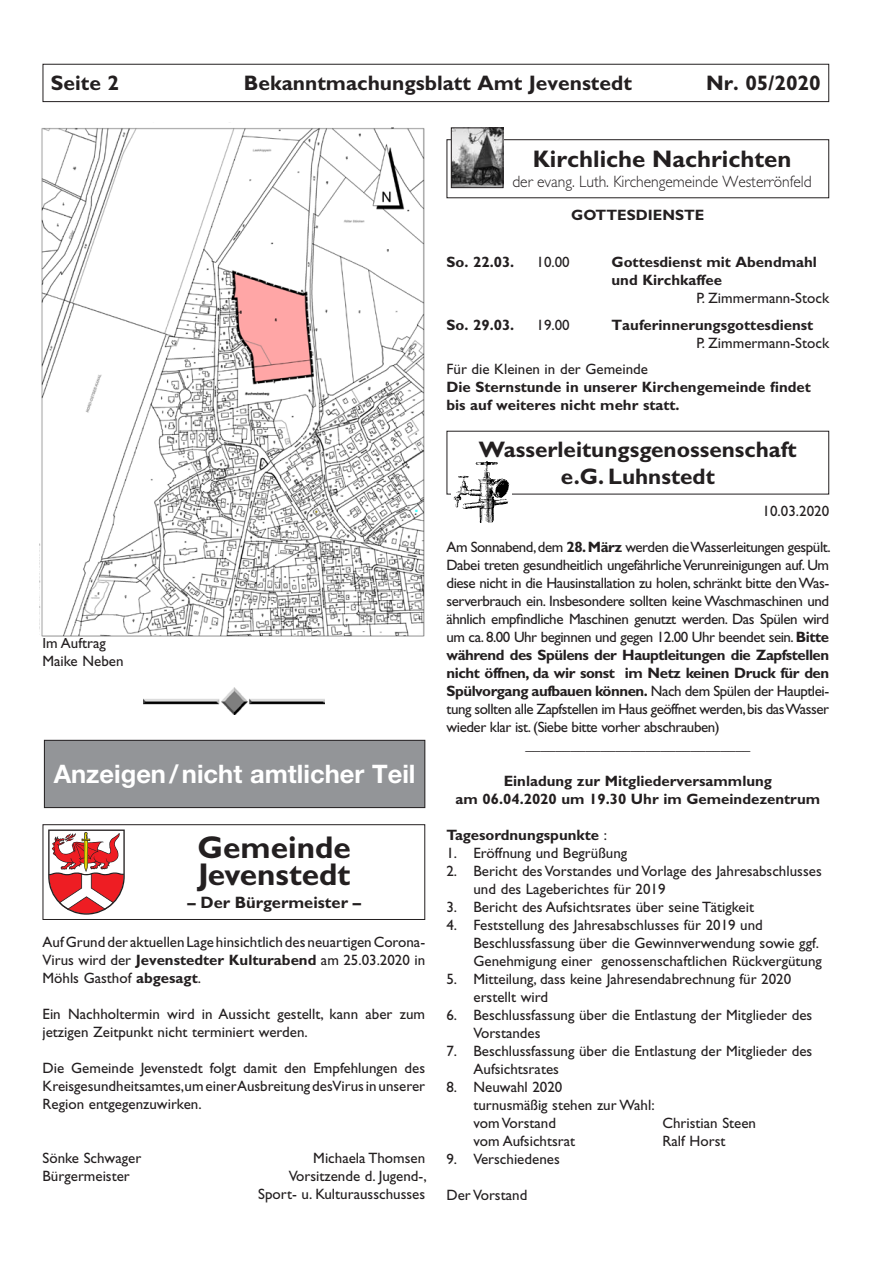
<style>
.page{position:relative;width:893px;height:1263px;background:#fff}
.page>*{position:absolute;margin:0;border:0;box-sizing:border-box;transform-origin:0 0}
.t1{font:700 31.5px/27px "Gill Sans Std";color:#231f20}
.t2{font:700 25.5px "Helvetica Neue LT Pro";color:#fff}
.t3{font:700 24px "Gill Sans Std";color:#231f20}
.t4{font:700 22.5px/27px "Gill Sans Std";color:#231f20;text-align:center}
.t5{font:700 21px "Gill Sans Std";color:#231f20}
.t6{font:300 16.5px "Gill Sans Std";color:#231f20;scale:.94 1}
.t7{font:700 16.5px "Gill Sans Std";color:#231f20}
.t8{font:15px/18px "Gill Sans Std";color:#231f20}
.t9{font:15px "Gill Sans Std";letter-spacing:-.03em;color:#231f20}
.t10{font:700 15px/18px "Gill Sans Std";color:#231f20}
.t11{font:700 15px "Gill Sans Std";letter-spacing:-.03em;color:#231f20}
.s1{font-weight:700}
.s2{font-weight:400}
</style>
<div class="page">
<div style="left:43px;top:64px;width:786px;height:38px;border:1px solid #231f20"></div>
<img style="left:143px;top:687px;width:181px;height:27px">
<img style="left:39px;top:122px;width:417px;height:515px">
<div style="left:44px;top:740px;width:381px;height:67px;background:#939598"></div>
<div style="left:44px;top:740px;width:381px;height:68px;border:1px solid #231f20"></div>
<div style="left:447px;top:431px;width:382px;height:63px;background:#fff"></div>
<img style="left:451px;top:461px;width:59px;height:64px">
<div style="left:43px;top:824px;width:382px;height:96px;border:1px solid #231f20"></div>
<svg style="left:48px;top:829px;width:77px;height:86px"></svg>
<div style="left:446px;top:139px;width:383px;height:59px;border:1px solid #231f20"></div>
<img style="left:453px;top:130px;width:48px;height:56px">
<div style="left:451px;top:128px;width:52px;height:60px;border:1px solid #231f20"></div>
<h3 class="t5" style="left:51px;top:71px;width:70px">Seite 2</h3>
<h3 class="t5" style="left:244px;top:71px;width:389px">Bekanntmachungsblatt Amt Jevenstedt</h3>
<h3 class="t5" style="left:706px;top:71px;width:116px">Nr. 05/2020</h3>
<h3 class="t3" style="left:533px;top:145px;width:260px">Kirchliche Nachrichten</h3>
<p class="t6" style="left:512px;top:172px;width:320px">der evang. Luth. Kirchengemeinde Westerrönfeld</p>
<p class="t10" style="left:571px;top:206px;width:135px">GOTTESDIENSTE</p>
<p class="t8" style="left:43px;top:634px;width:82px">Im Auftrag<br>Maike Neben</p>
<h2 class="t2" style="left:54px;top:758px;width:363px">Anzeigen/nicht amtlicher Teil</h2>
<h1 class="t1" style="left:198px;top:834px;width:155px">Gemeinde<br>Jevenstedt</h1>
<p class="t7" style="left:188px;top:892px;width:175px">– Der Bürgermeister –</p>
<p class="t8" style="left:43px;top:933px;width:384px;text-align:justify">Auf Grund der aktuellen Lage hinsichtlich des neuartigen Corona-Virus wird der <span class="s1">Jevenstedter Kulturabend</span> am 25.03.2020 in Möhls Gasthof <span class="s1">abgesagt</span>.</p>
<p class="t8" style="left:43px;top:1005px;width:384px">Ein Nachholtermin wird in Aussicht gestellt, kann aber zum jetzigen Zeitpunkt nicht terminiert werden.</p>
<p class="t8" style="left:43px;top:1059px;width:384px;text-align:justify">Die Gemeinde Jevenstedt folgt damit den Empfehlungen des Kreisgesundheitsamtes,um einer Ausbreitung des Virus in unserer Region entgegenzuwirken.</p>
<p class="t8" style="left:43px;top:1149px;width:100px">Sönke Schwager</p>
<p class="t8" style="left:313px;top:1149px;width:113px">Michaela Thomsen</p>
<p class="t8" style="left:43px;top:1167px;width:89px">Bürgermeister</p>
<p class="t8" style="left:258px;top:1167px;width:170px;text-align:right">Vorsitzende d. Jugend-,<br>Sport- u. Kulturausschusses</p>
<p class="t10" style="left:446px;top:253px;width:69px">So. 22.03.</p>
<p class="t8" style="left:536px;top:253px;width:35px">10.00</p>
<p class="t10" style="left:611px;top:253px;width:207px">Gottesdienst mit Abendmahl und Kirchkaffee</p>
<p class="t8" style="left:696px;top:289px;width:134px">P. Zimmermann-Stock</p>
<p class="t10" style="left:446px;top:315px;width:69px">So. 29.03.</p>
<p class="t8" style="left:536px;top:316px;width:35px">19.00</p>
<p class="t10" style="left:611px;top:315px;width:203px">Tauferinnerungsgottesdienst</p>
<p class="t8" style="left:696px;top:334px;width:134px">P. Zimmermann-Stock</p>
<p class="t8" style="left:446px;top:360px;width:203px">Für die Kleinen in der Gemeinde</p>
<p class="t10" style="left:446px;top:378px;width:366px">Die Sternstunde in unserer Kirchengemeinde findet bis auf weiteres nicht mehr statt.</p>
<h3 class="t4" style="left:479px;top:436px;width:319px">Wasserleitungsgenossenschaft e.G. Luhnstedt</h3>
<p class="t8" style="left:763px;top:502px;width:68px">10.03.2020</p>
<p class="t9" style="left:446px;top:539px;width:386px">Am Sonnabend, dem <span class="s1">28. März</span> werden die Wasserleitungen gespült.</p>
<p class="t9" style="left:446px;top:557px;width:384px">Dabei treten gesundheitlich ungefährliche Verunreinigungen auf. Um</p>
<p class="t9" style="left:446px;top:575px;width:384px">diese nicht in die Hausinstallation zu holen, schränkt bitte den Was-</p>
<p class="t9" style="left:446px;top:593px;width:384px">serverbrauch ein. Insbesondere sollten keine Waschmaschinen und</p>
<p class="t9" style="left:446px;top:611px;width:384px">ähnlich empfindliche Maschinen genutzt werden. Das Spülen wird</p>
<p class="t9" style="left:446px;top:629px;width:384px">um ca. 8.00 Uhr beginnen und gegen 12.00 Uhr beendet sein. <span class="s1">Bitte</span></p>
<p class="t11" style="left:446px;top:646px;width:384px">während des Spülens der Hauptleitungen die Zapfstellen</p>
<p class="t11" style="left:446px;top:664px;width:384px">nicht öffnen, da wir sonst im Netz keinen Druck für den</p>
<p class="t11" style="left:446px;top:682px;width:384px">Spülvorgang aufbauen können. <span class="s2">Nach dem Spülen der Hauptlei-</span></p>
<p class="t9" style="left:446px;top:701px;width:384px">tung sollten alle Zapfstellen im Haus geöffnet werden, bis das Wasser</p>
<p class="t9" style="left:446px;top:719px;width:275px">wieder klar ist. (Siebe bitte vorher abschrauben)</p>
<p class="t8" style="left:525px;top:736px;width:226px">______________________________</p>
<p class="t10" style="left:456px;top:772px;width:366px;text-align:center">Einladung zur Mitgliederversammlung<br>am 06.04.2020 um 19.30 Uhr im Gemeindezentrum</p>
<p class="t10" style="left:446px;top:826px;width:162px">Tagesordnungspunkte <span class="s2">:</span></p>
<p class="t8" style="left:446px;top:844px;width:182px">1. Eröffnung und Begrüßung</p>
<p class="t8" style="left:473px;top:862px;width:350px;text-indent:-27px">2. Bericht des Vorstandes und Vorlage des Jahresabschlusses und des Lageberichtes für 2019</p>
<p class="t8" style="left:446px;top:898px;width:309px">3. Bericht des Aufsichtsrates über seine Tätigkeit</p>
<p class="t8" style="left:473px;top:916px;width:350px;text-indent:-27px">4. Feststellung des Jahresabschlusses für 2019 und<br>Beschlussfassung über die Gewinnverwendung sowie ggf.<br>Genehmigung einer genossenschaftlichen Rückvergütung</p>
<p class="t8" style="left:473px;top:970px;width:319px;text-indent:-27px">5. Mitteilung, dass keine Jahresendabrechnung für 2020 erstellt wird</p>
<p class="t8" style="left:473px;top:1006px;width:340px;text-indent:-27px">6. Beschlussfassung über die Entlastung der Mitglieder des<br>Vorstandes</p>
<p class="t8" style="left:473px;top:1042px;width:340px;text-indent:-27px">7. Beschlussfassung über die Entlastung der Mitglieder des<br>Aufsichtsrates</p>
<p class="t8" style="left:473px;top:1078px;width:183px;text-indent:-27px">8. Neuwahl 2020<br>turnusmäßig stehen zur Wahl: vom Vorstand</p>
<p class="t8" style="left:662px;top:1114px;width:95px">Christian Steen</p>
<p class="t8" style="left:473px;top:1132px;width:103px">vom Aufsichtsrat</p>
<p class="t8" style="left:662px;top:1132px;width:65px">Ralf Horst</p>
<p class="t8" style="left:446px;top:1150px;width:115px">9. Verschiedenes</p>
<p class="t8" style="left:446px;top:1186px;width:82px">Der Vorstand</p>
</div>
